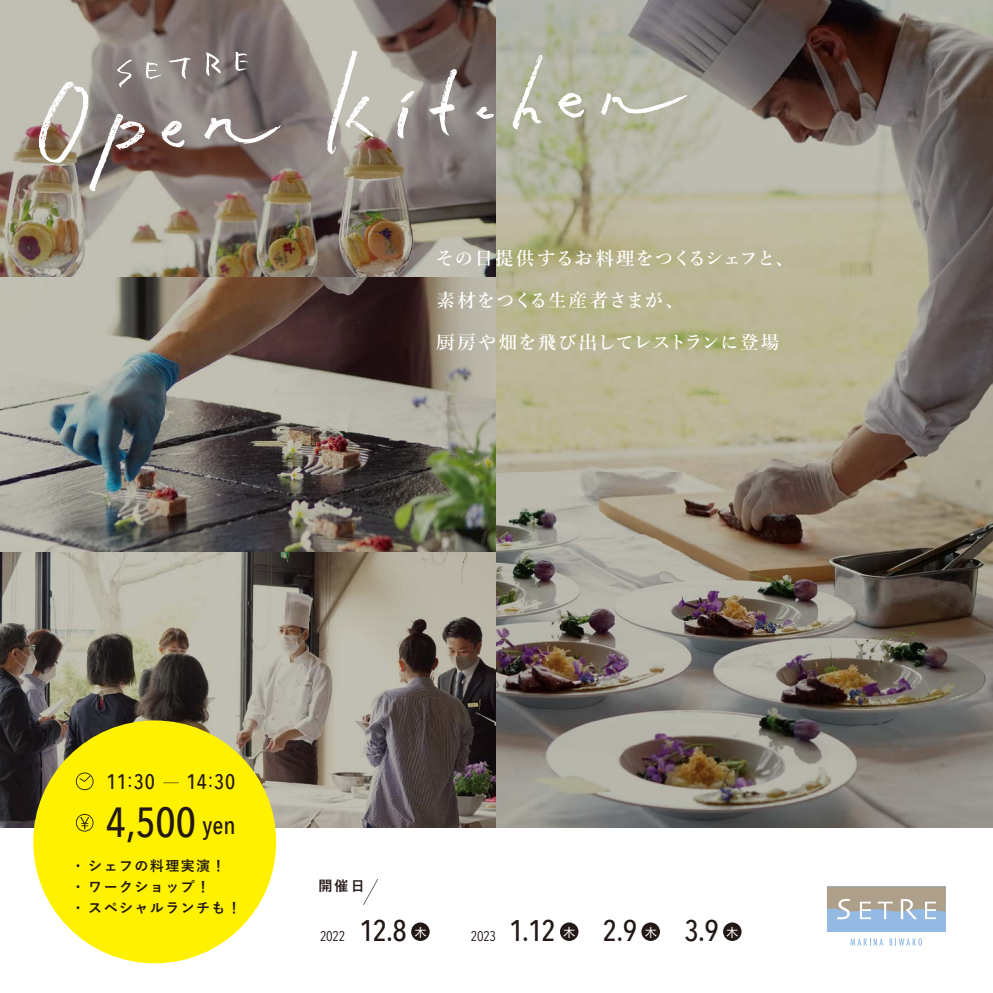
<style>
.page{position:relative;width:993px;height:993px;background:#fff}
.page>*{position:absolute;margin:0;border:0;box-sizing:border-box;transform-origin:0 0}
.t1{font:500 42px "Avenir Next Condensed";color:#221815}
.t2{font:500 29.75px "Avenir Next Condensed";color:#221815}
.t3{font:500 21px "Avenir Next Condensed";letter-spacing:.03em;color:#221815}
.t4{font:600 18.38px "Yu Min Pr 6 N";letter-spacing:.04em;color:#fff}
.t5{font:700 14px/21px "Yu Go Pr 6 N";letter-spacing:.1em;color:#221815}
.t6{font:14px "Avenir Next Condensed";letter-spacing:-.025em;color:#221815}
.t7{font:600 12.25px "Yu Go Pr 6 N";color:#fff}
.s1{font-size:25.2px}
.s2{font-weight:500;font-size:29.75px}
</style>
<div class="page">
<img style="left:0;top:0;width:992px;height:827px">
<div style="left:33px;top:720px;width:243px;height:243px;background:#fff100;border-radius:50%"></div>
<svg style="left:163px;top:782px;width:16px;height:1px"></svg>
<svg style="left:76px;top:772px;width:17px;height:18px"></svg>
<svg style="left:76px;top:813px;width:17px;height:18px"></svg>
<div style="left:826px;top:886px;width:119px;height:45px;background:#94bae3"></div>
<svg style="left:826px;top:886px;width:119px;height:33px"></svg>
<svg style="left:850px;top:938px;width:32px;height:7px"></svg>
<svg style="left:889px;top:938px;width:32px;height:7px"></svg>
<svg style="left:363px;top:879px;width:15px;height:25px"></svg>
<div style="left:411px;top:922px;width:18px;height:18px;background:#221815;border-radius:50%"></div>
<div style="left:559px;top:922px;width:19px;height:18px;background:#221815;border-radius:50%"></div>
<div style="left:641px;top:922px;width:18px;height:18px;background:#221815;border-radius:50%"></div>
<div style="left:722px;top:922px;width:19px;height:18px;background:#221815;border-radius:50%"></div>
<svg style="left:206px;top:52px;width:15px;height:24px"></svg>
<svg style="left:235px;top:52px;width:12px;height:19px"></svg>
<svg style="left:203px;top:117px;width:77px;height:27px"></svg>
<svg style="left:39px;top:57px;width:151px;height:134px;background:#9a8f87"></svg>
<svg style="left:512px;top:55px;width:30px;height:75px"></svg>
<svg style="left:429px;top:69px;width:28px;height:66px"></svg>
<svg style="left:557px;top:92px;width:27px;height:26px"></svg>
<svg style="left:327px;top:50px;width:46px;height:105px;background:#c4bfb6"></svg>
<svg style="left:476px;top:106px;width:17px;height:13px"></svg>
<svg style="left:600px;top:93px;width:87px;height:22px"></svg>
<svg style="left:397px;top:91px;width:17px;height:48px"></svg>
<p class="t4" style="left:435px;top:247px;width:359px">その日提供するお料理をつくるシェフと、</p>
<p class="t4" style="left:436px;top:289px;width:249px">素材をつくる生産者さまが、</p>
<p class="t4" style="left:436px;top:331px;width:344px">厨房や畑を飛び出してレストランに登場</p>
<p class="t3" style="left:106px;top:768px;width:50px">11:30</p>
<p class="t3" style="left:186px;top:768px;width:51px">14:30</p>
<h1 class="t1" style="left:106px;top:796px;width:131px">4,500 <span class="s1">yen</span></h1>
<p class="t5" style="left:71px;top:855px;width:171px">・ シェフの料理実演！・ ワークショップ！<br>・ スペシャルランチも！</p>
<p class="t5" style="left:318px;top:875px;width:48px">開催日</p>
<p class="t6" style="left:320px;top:923px;width:88px">2022 <span class="s2">12.8</span></p>
<p class="t7" style="left:414px;top:920px;width:14px">木</p>
<p class="t6" style="left:470px;top:923px;width:86px">2023 <span class="s2">1.12</span></p>
<p class="t7" style="left:563px;top:920px;width:14px">木</p>
<h2 class="t2" style="left:602px;top:911px;width:36px">2.9</h2>
<p class="t7" style="left:644px;top:920px;width:14px">木</p>
<h2 class="t2" style="left:684px;top:911px;width:36px">3.9</h2>
<p class="t7" style="left:726px;top:920px;width:14px">木</p>
</div>
